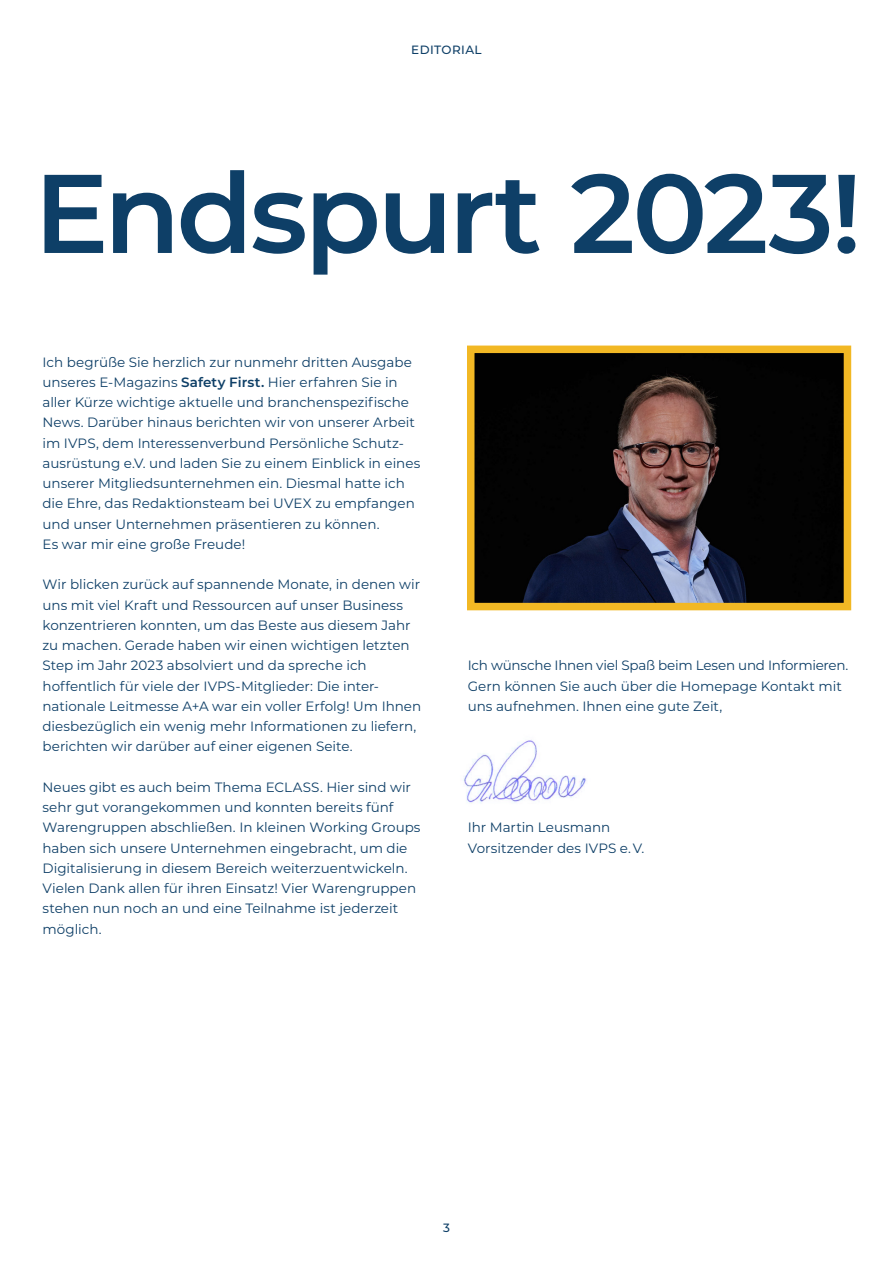
<style>
.page{position:relative;width:893px;height:1263px;background:#fff}
.page>*{position:absolute;margin:0;border:0;box-sizing:border-box;transform-origin:0 0}
.t1{font:600 111.6px "Montserrat";letter-spacing:-.03em;color:#0e3f67}
.t2{font:13.5px/20.2px "Montserrat";color:#0e3f67}
.t3{font:500 12px "Montserrat";letter-spacing:.035em;color:#0e3f67}
.s1{font-weight:600}
</style>
<div class="page">
<img style="left:463px;top:740px;width:123px;height:64px">
<img style="left:476px;top:355px;width:366px;height:246px">
<div style="left:467px;top:346px;width:384px;height:264px;border:8px solid #f2b824"></div>
<p class="t3" style="left:411px;top:41px;width:72px">EDITORIAL</p>
<h1 class="t1" style="left:34px;top:134px;width:829px">Endspurt 2023!</h1>
<p class="t2" style="left:43px;top:351px;width:379px">Ich begrüße Sie herzlich zur nunmehr dritten Ausgabe unseres E-Magazins <span class="s1">Safety First.</span> Hier erfahren Sie in aller Kürze wichtige aktuelle und branchenspezifische News. Darüber hinaus berichten wir von unserer Arbeit im IVPS, dem Interessenverbund Persönliche Schutz&shy;ausrüstung e.V. und laden Sie zu einem Einblick in eines unserer Mitgliedsunternehmen ein. Diesmal hatte ich die Ehre, das Redaktionsteam bei UVEX zu empfangen und unser Unternehmen präsentieren zu können.<br>Es war mir eine große Freude!</p>
<p class="t2" style="left:43px;top:574px;width:380px">Wir blicken zurück auf spannende Monate, in denen wir uns mit viel Kraft und Ressourcen auf unser Business konzentrieren konnten, um das Beste aus diesem Jahr zu machen. Gerade haben wir einen wichtigen letzten Step im Jahr 2023 absolviert und da spreche ich hoffentlich für viele der IVPS-Mitglieder: Die inter&shy;nationale Leitmesse A+A war ein voller Erfolg! Um Ihnen diesbezüglich ein wenig mehr Informationen zu liefern, berichten wir darüber auf einer eigenen Seite.</p>
<p class="t2" style="left:43px;top:776px;width:380px">Neues gibt es auch beim Thema ECLASS. Hier sind wir sehr gut vorangekommen und konnten bereits fünf Warengruppen abschließen. In kleinen Working Groups haben sich unsere Unternehmen eingebracht, um die Digitalisierung in diesem Bereich weiterzuentwickeln.<br>Vielen Dank allen für ihren Einsatz! Vier Warengruppen stehen nun noch an und eine Teilnahme ist jederzeit möglich.</p>
<p class="t2" style="left:468px;top:655px;width:382px">Ich wünsche Ihnen viel Spaß beim Lesen und Informieren.<br>Gern können Sie auch über die Homepage Kontakt mit uns aufnehmen. Ihnen eine gute Zeit,</p>
<p class="t2" style="left:468px;top:817px;width:178px">Ihr Martin Leusmann<br>Vorsitzender des IVPS e. V.</p>
<p class="t3" style="left:443px;top:1219px;width:8px">3</p>
</div>
